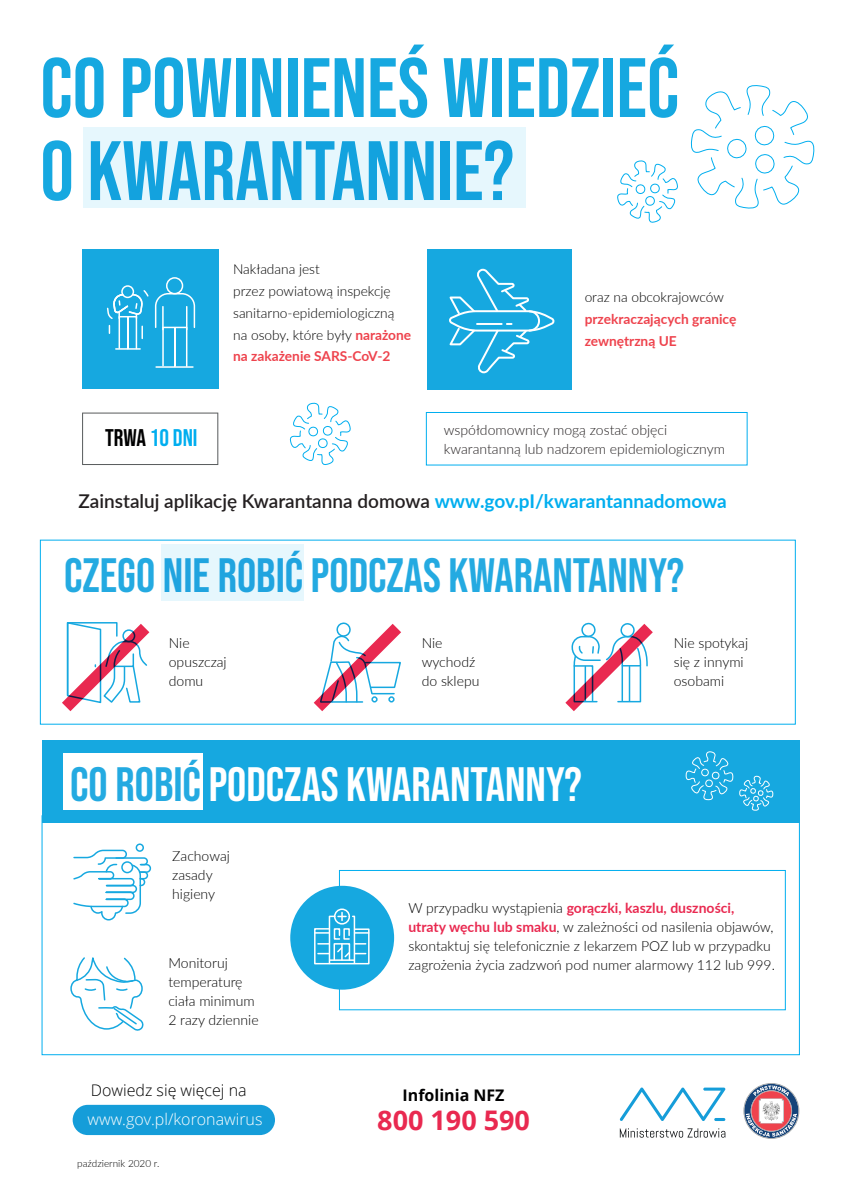
<style>
.page{position:relative;width:842px;height:1191px;background:#fff}
.page>*{position:absolute;margin:0;border:0;box-sizing:border-box;transform-origin:0 0}
.t1{font:84px/83px "Bebas Neue";color:#16a8e0}
.t2{font:48px "Bebas Neue";color:#24aae1}
.t3{font:48px "Bebas Neue";color:#fff}
.t4{font:700 27px "Open Sans";color:#e92950}
.t5{font:24px "Bebas Neue";color:#00aeef}
.t6{font:600 19px "Lato";color:#231f20}
.t7{font:300 16px "Open Sans";color:#fff}
.t8{font:300 16px "Open Sans";color:#000001}
.t9{font:700 16px "Open Sans";color:#000001}
.t10{font:300 14px/19px "Lato";color:#000001}
.t11{font:300 14px/19px "Lato";color:#231f20}
.t12{font:300 13.7px/21.7px "Lato";color:#000001}
.t13{font:700 13.7px/21.7px "Lato";color:#ee434d}
.t14{font:300 10px "Lato";color:#000001}
.s1{font-weight:700;color:#ee434d}
.s2{color:#000001}
.s3{font-weight:700;color:#00aeef}
.s4{color:#24aae1}
.s5{font-weight:700;color:#e92950}
</style>
<div class="page">
<div style="left:42px;top:815px;width:758px;height:240px;background:#fff;border:1px solid #00aeef"></div>
<div style="left:42px;top:740px;width:758px;height:82px;background:#16a8e0"></div>
<div style="left:82px;top:250px;width:137px;height:139px;background:#16a8e0"></div>
<div style="left:121px;top:285px;width:13px;height:13px;border:2px solid #fff;border-radius:50%"></div>
<hr style="left:136px;top:317px;width:1px;height:31px;background:#fff">
<div style="left:127px;top:316px;width:2px;height:33px;border:2px solid #fff"></div>
<hr style="left:119px;top:317px;width:1px;height:31px;background:#fff">
<hr style="left:116px;top:348px;width:24px;height:2px;background:#fff">
<div style="left:166px;top:277px;width:17px;height:17px;border:2px solid #fff;border-radius:50%"></div>
<hr style="left:186px;top:327px;width:1px;height:39px;background:#fff">
<div style="left:174px;top:327px;width:2px;height:40px;border:2px solid #fff"></div>
<hr style="left:162px;top:327px;width:2px;height:39px;background:#fff">
<svg style="left:107px;top:289px;width:89px;height:49px"></svg>
<hr style="left:156px;top:366px;width:37px;height:2px;background:#fff">
<svg style="left:565px;top:623px;width:88px;height:88px"></svg>
<svg style="left:314px;top:622px;width:87px;height:89px"></svg>
<svg style="left:62px;top:622px;width:87px;height:89px"></svg>
<svg style="left:70px;top:957px;width:74px;height:74px"></svg>
<svg style="left:73px;top:849px;width:79px;height:72px"></svg>
<div style="left:121px;top:861px;width:12px;height:12px;border:2px solid #16a8e0;border-radius:50%"></div>
<div style="left:136px;top:843px;width:8px;height:9px;border:2px solid #16a8e0;border-radius:50%"></div>
<div style="left:73px;top:1104px;width:202px;height:31px;background:#159dd9;border-radius:15px"></div>
<svg style="left:620px;top:1128px;width:105px;height:9px"></svg>
<svg style="left:620px;top:1087px;width:105px;height:34px"></svg>
<svg style="left:82px;top:412px;width:136px;height:53px"></svg>
<div style="left:426px;top:412px;width:322px;height:53px;border:1px solid #00aeef"></div>
<div style="left:427px;top:250px;width:145px;height:140px;background:#16a8e0"></div>
<svg style="left:449px;top:268px;width:106px;height:106px"></svg>
<div style="left:83px;top:127px;width:442px;height:81px;background:#e6f7fd"></div>
<svg style="left:690px;top:85px;width:125px;height:124px"></svg>
<div style="left:161px;top:545px;width:143px;height:56px;background:#e6f7fd"></div>
<div style="left:63px;top:753px;width:140px;height:56px;background:#fff"></div>
<div style="left:339px;top:870px;width:447px;height:140px;background:#fff;border:1px solid #00aeef"></div>
<div style="left:290px;top:885px;width:104px;height:104px;background:#16a8e0;border-radius:50%"></div>
<svg style="left:314px;top:908px;width:56px;height:57px"></svg>
<hr style="left:330px;top:959px;width:24px;height:2px;background:#fff">
<svg style="left:289px;top:402px;width:62px;height:63px"></svg>
<svg style="left:685px;top:751px;width:88px;height:60px"></svg>
<svg style="left:617px;top:160px;width:61px;height:63px"></svg>
<svg style="left:743px;top:1083px;width:56px;height:55px"></svg>
<h1 class="t1" style="left:40px;top:46px;width:640px">CO POWINIENEŚ WIEDZIEĆ<br>O KWARANTANNIE?</h1>
<p class="t12" style="left:233px;top:258px;width:180px">Nakładana jest<br>przez powiatową inspekcję sanitarno-epidemiologiczną na osoby, które były <span class="s1">narażone na zakażenie SARS-CoV-2</span></p>
<p class="t12" style="left:585px;top:286px;width:141px">oraz na obcokrajowców</p>
<p class="t13" style="left:585px;top:307px;width:153px">przekraczających granicę zewnętrzną UE</p>
<h3 class="t5" style="left:105px;top:424px;width:94px"><span class="s2">TRWA</span> 10 DNI</h3>
<p class="t11" style="left:444px;top:419px;width:283px">współdomownicy mogą zostać objęci kwarantanną lub nadzorem epidemiologicznym</p>
<h3 class="t6" style="left:78px;top:487px;width:650px">Zainstaluj aplikację Kwarantanna domowa <span class="s3">www.gov.pI/kwarantannadomowa</span></h3>
<h2 class="t2" style="left:64px;top:548px;width:622px">CZEGO NIE ROBIĆ PODCZAS KWARANTANNY?</h2>
<p class="t10" style="left:169px;top:633px;width:59px">Nie opuszczaj domu</p>
<p class="t10" style="left:422px;top:633px;width:59px">Nie wychodź do sklepu</p>
<p class="t10" style="left:674px;top:633px;width:76px">Nie spotykaj się z innymi osobami</p>
<h2 class="t3" style="left:70px;top:757px;width:513px"><span class="s4">CO ROBIĆ</span> PODCZAS KWARANTANNY?</h2>
<p class="t10" style="left:172px;top:846px;width:59px">Zachowaj zasady higieny</p>
<p class="t10" style="left:168px;top:953px;width:92px">Monitoruj temperaturę ciała minimum<br>2 razy dziennie</p>
<p class="t8" style="left:91px;top:1079px;width:157px">Dowiedz się więcej na</p>
<p class="t7" style="left:88px;top:1108px;width:176px">www.gov.pl/koronawirus</p>
<p class="t14" style="left:77px;top:1156px;width:84px">październik 2020 r.</p>
<p class="t10" style="left:408px;top:898px;width:368px">W przypadku wystąpienia <span class="s5">gorączki, kaszlu, duszności, utraty węchu lub smaku</span>, w zależności od nasilenia objawów, skontaktuj się telefonicznie z lekarzem POZ lub w przypadku zagrożenia życia zadzwoń pod numer alarmowy 112 lub 999.</p>
<p class="t9" style="left:403px;top:1084px;width:103px">Infolinia NFZ</p>
<h3 class="t4" style="left:377px;top:1101px;width:154px">800 190 590</h3>
</div>
